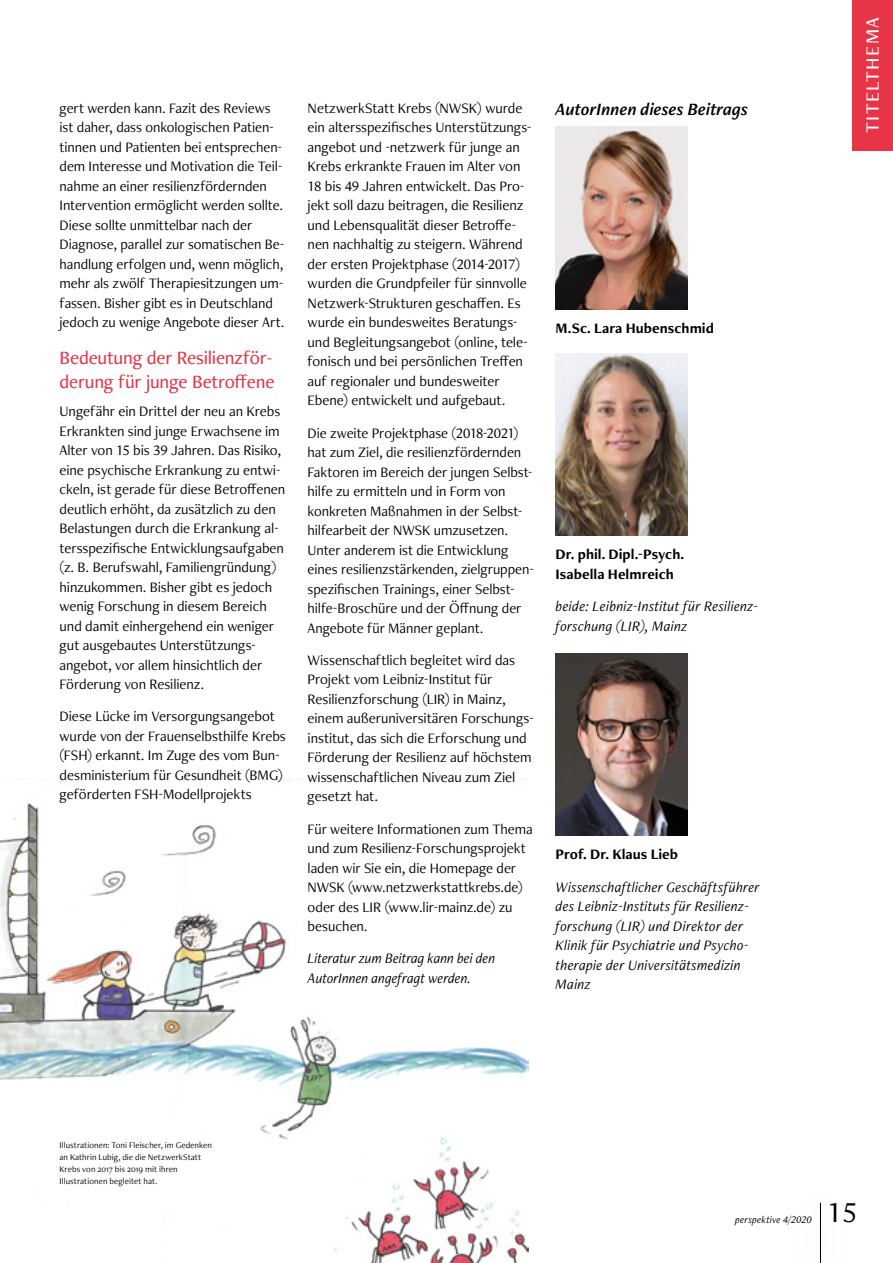
<style>
.page{position:relative;width:893px;height:1263px;background:#fff}
.page>*{position:absolute;margin:0;border:0;box-sizing:border-box;transform-origin:0 0}
.t1{font:30px "Freight Neo Pro";color:#000}
.t2{font:500 19.5px/24px "Freight Neo Pro";letter-spacing:-.015em;color:#e73446}
.t3{font:500 19.5px "Freight Neo Pro";letter-spacing:.075em;color:#fff}
.t4{font:italic 18px "Freight Neo Pro Semi";color:#000}
.t5{font:15px/19.5px "Freight Neo Pro";letter-spacing:-.005em;color:#000}
.t6{font:italic 15px/19.5px "Freight Neo Pro";letter-spacing:.01em;color:#000}
.t7{font:700 15px/19.5px "Freight Neo Pro";letter-spacing:.005em;color:#000}
.t8{font:italic 15px/19.5px "Freight Neo Pro";letter-spacing:-.01em;color:#000}
.t9{font:italic 10.5px "Freight Neo Pro";letter-spacing:.015em;color:#000}
.t10{font:9px/12px "Freight Neo Pro";letter-spacing:.01em;color:#000}
</style>
<div class="page">
<div style="left:853px;top:0;width:40px;height:151px;background:#e73446"></div>
<img style="left:0;top:779px;width:528px;height:484px">
<img style="left:556px;top:127px;width:131px;height:182px">
<img style="left:556px;top:653px;width:131px;height:183px">
<img style="left:556px;top:353px;width:131px;height:183px">
<hr style="left:820px;top:1202px;width:1px;height:61px;background:#000">
<p class="t5" style="left:308px;top:98px;width:226px">NetzwerkStatt Krebs (NWSK) wurde ein altersspezifisches Unterstützungs&shy;angebot und -netzwerk für junge an Krebs erkrankte Frauen im Alter von 18 bis 49 Jahren entwickelt. Das Pro&shy;jekt soll dazu beitragen, die Resilienz und Lebensqualität dieser Betroffe&shy;nen nachhaltig zu steigern. Während der ersten Projektphase (2014-2017) wurden die Grundpfeiler für sinnvolle Netzwerk-Strukturen geschaffen. Es wurde ein bundesweites Beratungs&shy;und Begleitungsangebot (online, tele&shy;fonisch und bei persönlichen Treffen auf regionaler und bundesweiter Ebene) entwickelt und aufgebaut.</p>
<p class="t5" style="left:308px;top:422px;width:228px">Die zweite Projektphase (2018-2021) hat zum Ziel, die resilienzfördernden Faktoren im Bereich der jungen Selbst&shy;hilfe zu ermitteln und in Form von konkreten Maßnahmen in der Selbst&shy;hilfearbeit der NWSK umzusetzen.<br>Unter anderem ist die Entwicklung eines resilienzstärkenden, zielgruppen&shy;spezifischen Trainings, einer Selbst&shy;hilfe-Broschüre und der Öffnung der Angebote für Männer geplant.</p>
<p class="t5" style="left:308px;top:650px;width:228px">Wissenschaftlich begleitet wird das Projekt vom Leibniz-Institut für Resilienzforschung (LIR) in Mainz, einem außeruniversitären Forschungs&shy;institut, das sich die Erforschung und Förderung der Resilienz auf höchstem wissenschaftlichen Niveau zum Ziel gesetzt hat.</p>
<p class="t5" style="left:308px;top:818px;width:227px">Für weitere Informationen zum Thema und zum Resilienz-Forschungsprojekt laden wir Sie ein, die Homepage der<br>NWSK (www.netzwerkstattkrebs.de) oder des LIR (www.lir-mainz.de) zu besuchen.</p>
<p class="t8" style="left:308px;top:948px;width:189px">Literatur zum Beitrag kann bei den<br>AutorInnen angefragt werden.</p>
<p class="t5" style="left:60px;top:98px;width:213px">gert werden kann. Fazit des Reviews</p>
<p class="t4" style="left:556px;top:97px;width:194px">AutorInnen dieses Beitrags</p>
<p class="t5" style="left:60px;top:117px;width:227px">ist daher, dass onkologischen Patien&shy;tinnen und Patienten bei entsprechen&shy;dem Interesse und Motivation die Teil&shy;nahme an einer resilienzfördernden Intervention ermöglicht werden sollte.<br>Diese sollte unmittelbar nach der Diagnose, parallel zur somatischen Be&shy;handlung erfolgen und, wenn möglich, mehr als zwölf Therapiesitzungen um&shy;fassen. Bisher gibt es in Deutschland jedoch zu wenige Angebote dieser Art.</p>
<h2 class="t2" style="left:60px;top:345px;width:216px">Bedeutung der Resilienzför&shy;derung für junge Betroffene</h2>
<p class="t5" style="left:60px;top:401px;width:227px">Ungefähr ein Drittel der neu an Krebs Erkrankten sind junge Erwachsene im Alter von 15 bis 39 Jahren. Das Risiko, eine psychische Erkrankung zu entwi&shy;ckeln, ist gerade für diese Betroffenen deutlich erhöht, da zusätzlich zu den Belastungen durch die Erkrankung al&shy;tersspezifische Entwicklungsaufgaben (z. B. Berufswahl, Familiengründung) hinzukommen. Bisher gibt es jedoch wenig Forschung in diesem Bereich und damit einhergehend ein weniger gut ausgebautes Unterstützungs&shy;angebot, vor allem hinsichtlich der Förderung von Resilienz.</p>
<p class="t5" style="left:60px;top:706px;width:228px">Diese Lücke im Versorgungsangebot wurde von der Frauenselbsthilfe Krebs (FSH) erkannt. Im Zuge des vom Bun&shy;desministerium für Gesundheit (BMG) geförderten FSH-Modellprojekts</p>
<p class="t7" style="left:556px;top:318px;width:160px">M.Sc. Lara Hubenschmid</p>
<p class="t7" style="left:556px;top:544px;width:130px">Dr. phil. Dipl.-Psych.<br>Isabella Helmreich</p>
<p class="t6" style="left:556px;top:596px;width:203px">beide: Leibniz-Institut für Resilienz&shy;forschung (LIR), Mainz</p>
<p class="t7" style="left:556px;top:844px;width:124px">Prof. Dr. Klaus Lieb</p>
<p class="t6" style="left:556px;top:876px;width:206px">Wissenschaftlicher Geschäftsführer des Leibniz-Instituts für Resilienz&shy;forschung (LIR) und Direktor der<br>Klinik für Psychiatrie und Psycho&shy;therapie der Universitätsmedizin<br>Mainz</p>
<h2 class="t3" style="left:859px;top:133px;width:118px;rotate:-90deg">TITELTHEMA</h2>
<p class="t10" style="left:60px;top:1139px;width:154px">Illustrationen: Toni Fleischer, im Gedenken an Kathrin Lubig, die die NetzwerkStatt Krebs von 2017 bis 2019 mit ihren Illustrationen begleitet hat.</p>
<p class="t9" style="left:735px;top:1212px;width:78px">perspektive 4/2020</p>
<h1 class="t1" style="left:827px;top:1191px;width:31px">15</h1>
</div>
